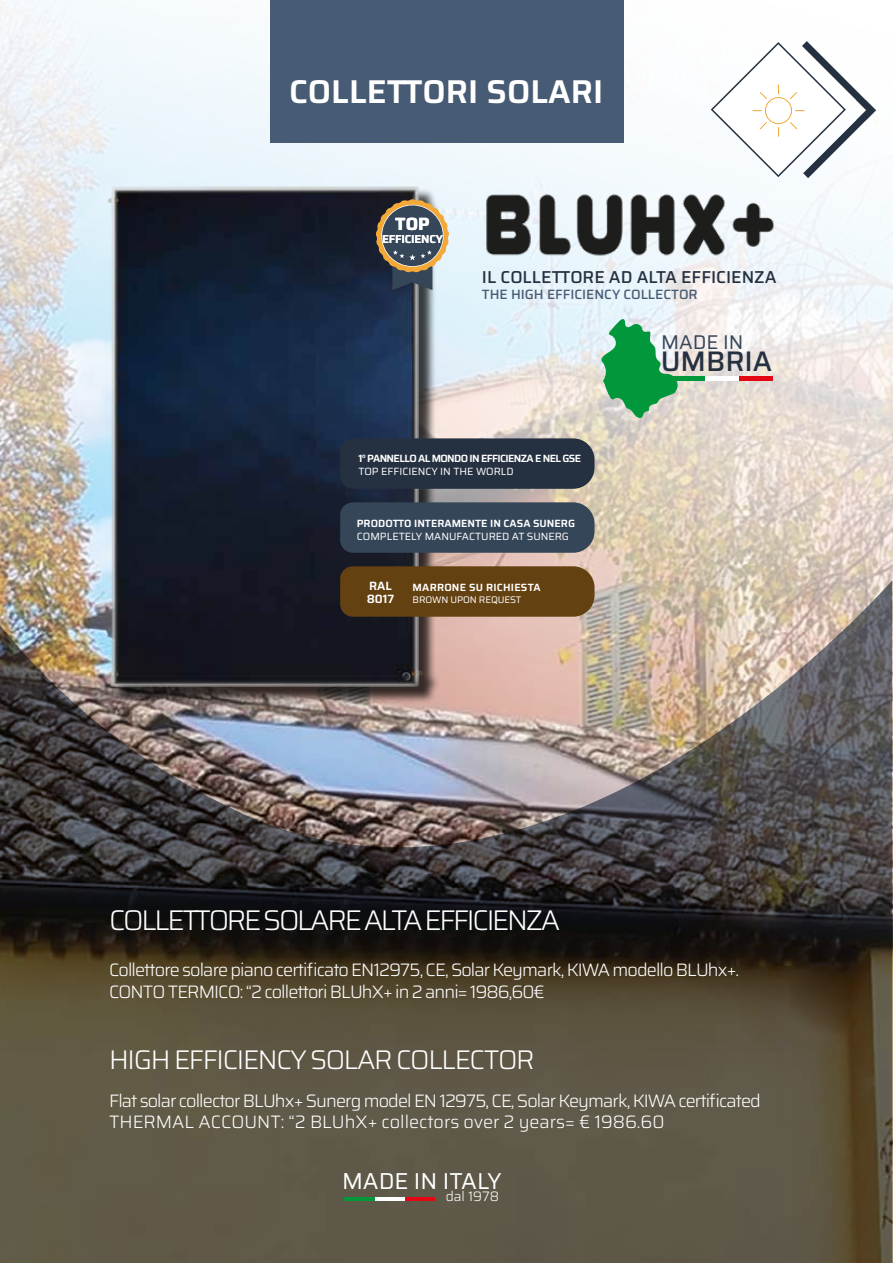
<style>
.page{position:relative;width:893px;height:1263px;background:#fff}
.page>*{position:absolute;margin:0;border:0;box-sizing:border-box;transform-origin:0 0}
.t1{font:600 33px "Saira";color:#fff}
.t2{font:300 28.5px "Saira";letter-spacing:-.08em;color:#fff}
.t3{font:500 28.35px "Saira";color:#253141}
.t4{font:300 27px "Saira";letter-spacing:-.05em;color:#fff}
.t5{font:23.1px "Saira";color:#fff}
.t6{font:19.95px "Saira";color:#364659}
.t7{font:300 18px/21.6px "Saira";letter-spacing:-.05em;color:#fff}
.t8{font:700 17.7px "Saira";color:#fff}
.t9{font:500 17.25px "Saira";color:#253141}
.t10{font:300 13.65px "Saira";color:#fff}
.t11{font:500 13.5px "Saira";color:#485b74}
.t12{font:600 12px/13.5px "Saira";color:#fff}
.t13{font:600 11.55px "Saira";letter-spacing:-.02em;color:#fff}
.t14{font:10.5px "Saira";color:#fff}
.t15{font:600 10.5px "Saira";letter-spacing:-.06em;color:#fff}
.t16{font:600 10.5px "Saira";color:#fff}
.t17{font:600 10.5px "Saira";letter-spacing:.02em;color:#fff}
.t18{font:9.6px "Saira";letter-spacing:-.01em;color:#fff}
</style>
<div class="page">
<img style="left:0;top:0;width:892px;height:581px">
<img style="left:0;top:581px;width:892px;height:682px">
<hr style="left:738px;top:376px;width:34px;height:4px;background:#e30613">
<hr style="left:704px;top:376px;width:34px;height:4px;background:#fff">
<hr style="left:670px;top:376px;width:34px;height:4px;background:#00983a">
<svg style="left:601px;top:319px;width:77px;height:99px"></svg>
<div style="left:109px;top:188px;width:331px;height:516px;background:#000;opacity:.75"></div>
<img style="left:106px;top:186px;width:319px;height:501px">
<img style="left:483px;top:190px;width:298px;height:74px">
<div style="left:270px;top:0;width:354px;height:143px;background:#485b74"></div>
<svg style="left:376px;top:199px;width:73px;height:91px"></svg>
<div style="left:340px;top:438px;width:254px;height:51px;background:#253141"></div>
<div style="left:340px;top:566px;width:254px;height:51px;background:#644110"></div>
<div style="left:340px;top:502px;width:254px;height:51px;background:#364659"></div>
<svg style="left:710px;top:41px;width:166px;height:137px"></svg>
<hr style="left:404px;top:1197px;width:30px;height:4px;background:#e30613">
<hr style="left:374px;top:1197px;width:30px;height:4px;background:#fff">
<hr style="left:344px;top:1197px;width:30px;height:4px;background:#00983a">
<h1 class="t1" style="left:289px;top:64px;width:315px">COLLETTORI SOLARI</h1>
<p class="t8" style="left:395px;top:210px;width:36px">TOP</p>
<p class="t13" style="left:382px;top:230px;width:63px">EFFICIENCY</p>
<p class="t9" style="left:482px;top:263px;width:296px">IL COLLETTORE AD ALTA EFFICIENZA</p>
<p class="t11" style="left:482px;top:284px;width:217px">THE HIGH EFFICIENCY COLLECTOR</p>
<p class="t6" style="left:661px;top:326px;width:84px">MADE IN</p>
<h3 class="t3" style="left:661px;top:337px;width:113px">UMBRIA</h3>
<p class="t15" style="left:358px;top:449px;width:224px">1° PANNELLO AL MONDO IN EFFICIENZA E NEL GSE</p>
<p class="t14" style="left:358px;top:463px;width:157px">TOP EFFICIENCY IN THE WORLD</p>
<p class="t16" style="left:357px;top:514px;width:220px">PRODOTTO INTERAMENTE IN CASA SUNERG</p>
<p class="t14" style="left:357px;top:528px;width:214px">COMPLETELY MANUFACTURED AT SUNERG</p>
<p class="t12" style="left:367px;top:578px;width:29px">RAL<br>8017</p>
<p class="t17" style="left:413px;top:578px;width:130px">MARRONE SU RICHIESTA</p>
<p class="t18" style="left:413px;top:592px;width:110px">BROWN UPON REQUEST</p>
<h2 class="t2" style="left:109px;top:897px;width:453px">COLLETTORE SOLARE ALTA EFFICIENZA</h2>
<p class="t7" style="left:109px;top:958px;width:631px">Collettore solare piano certificato EN12975, CE, Solar Keymark, KIWA modello BLUhx+.<br>CONTO TERMICO: “2 collettori BLUhX+ in 2 anni= 1986,60€</p>
<h3 class="t4" style="left:109px;top:1038px;width:427px">HIGH EFFICIENCY SOLAR COLLECTOR</h3>
<p class="t7" style="left:109px;top:1089px;width:653px">Flat solar collector BLUhx+ Sunerg model EN 12975, CE, Solar Keymark, KIWA certificated<br>THERMAL ACCOUNT: “2 BLUhX+ collectors over 2 years= € 1986.60</p>
<p class="t5" style="left:342px;top:1161px;width:161px">MADE IN ITALY</p>
<p class="t10" style="left:446px;top:1185px;width:55px">dal 1978</p>
</div>
